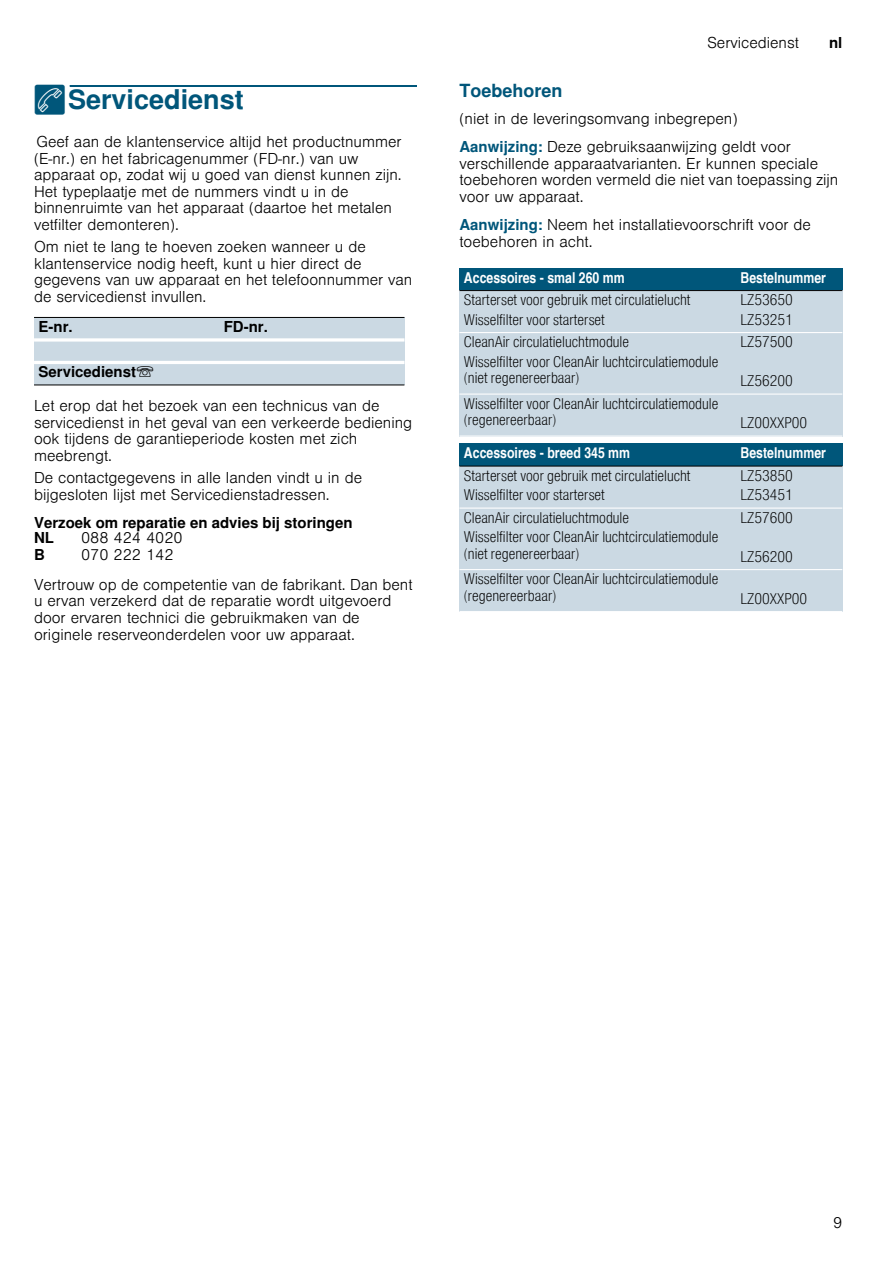
<style>
.page{position:relative;width:893px;height:1263px;background:#fff}
.page>*{position:absolute;margin:0;border:0;box-sizing:border-box;transform-origin:0 0}
.t1{font:700 27px "Nimbus San L";color:#00567a}
.t2{font:700 18px "Nimbus San L";color:#00567a}
.t3{font:300 15px/16.5px "Nimbus San L";color:#000}
.t4{font:15px/19.5px "Nimbus San L Lig Con";color:#000}
.t5{font:700 15px "Nimbus San L";color:#000}
.t6{font:15px "Nimbus San L Bol Con";color:#fff}
.s1{font-family:"BSH Symb PG2";font-weight:400}
.s2{font-family:"BSH Symb All";font-weight:400}
.s3{font-weight:700;color:#00567a}
</style>
<div class="page">
<div style="left:70px;top:85px;width:347px;height:2px;border:1px solid #00567a"></div>
<div style="left:34px;top:317px;width:185px;height:23px;background:#cbd9e3"></div>
<div style="left:219px;top:317px;width:185px;height:23px;background:#cbd9e3"></div>
<div style="left:34px;top:340px;width:185px;height:22px;background:#cbd9e3"></div>
<div style="left:219px;top:340px;width:185px;height:22px;background:#cbd9e3"></div>
<div style="left:34px;top:362px;width:185px;height:23px;background:#cbd9e3"></div>
<div style="left:219px;top:362px;width:185px;height:23px;background:#cbd9e3"></div>
<hr style="left:34px;top:317px;width:370px;height:1px;background:#000">
<hr style="left:34px;top:338px;width:370px;height:4px;background:#f5f7f9">
<hr style="left:34px;top:361px;width:370px;height:3px;background:#fff">
<hr style="left:34px;top:385px;width:370px;height:1px;background:#000">
<div style="left:459px;top:268px;width:277px;height:23px;background:#00567a"></div>
<div style="left:736px;top:268px;width:106px;height:23px;background:#00567a"></div>
<div style="left:459px;top:291px;width:277px;height:42px;background:#cbd9e3"></div>
<div style="left:736px;top:291px;width:106px;height:42px;background:#cbd9e3"></div>
<div style="left:459px;top:333px;width:277px;height:61px;background:#cbd9e3"></div>
<div style="left:736px;top:333px;width:106px;height:61px;background:#cbd9e3"></div>
<div style="left:459px;top:394px;width:277px;height:42px;background:#cbd9e3"></div>
<div style="left:736px;top:394px;width:106px;height:42px;background:#cbd9e3"></div>
<div style="left:459px;top:444px;width:277px;height:22px;background:#00567a"></div>
<div style="left:736px;top:444px;width:106px;height:22px;background:#00567a"></div>
<div style="left:459px;top:466px;width:277px;height:42px;background:#cbd9e3"></div>
<div style="left:736px;top:466px;width:106px;height:42px;background:#cbd9e3"></div>
<div style="left:459px;top:508px;width:277px;height:62px;background:#cbd9e3"></div>
<div style="left:736px;top:508px;width:106px;height:62px;background:#cbd9e3"></div>
<div style="left:459px;top:570px;width:277px;height:42px;background:#cbd9e3"></div>
<div style="left:736px;top:570px;width:106px;height:42px;background:#cbd9e3"></div>
<hr style="left:459px;top:290px;width:383px;height:1px;background:#000">
<hr style="left:459px;top:332px;width:383px;height:1px;background:#fff">
<hr style="left:459px;top:393px;width:383px;height:2px;background:#fff">
<hr style="left:459px;top:435px;width:383px;height:2px;background:#fff">
<hr style="left:459px;top:466px;width:383px;height:1px;background:#000">
<hr style="left:459px;top:507px;width:383px;height:2px;background:#fff">
<hr style="left:459px;top:569px;width:383px;height:1px;background:#fff">
<hr style="left:459px;top:611px;width:383px;height:1px;background:#fff">
<h1 class="t1" style="left:34px;top:83px;width:211px"><span class="s1">4</span>Servicedienst</h1>
<p class="t3" style="left:34px;top:132px;width:369px">Geef aan de klantenservice altijd het productnummer (E-nr.) en het fabricagenummer (FD-nr.) van uw apparaat op, zodat wij u goed van dienst kunnen zijn.<br>Het typeplaatje met de nummers vindt u in de binnenruimte van het apparaat (daartoe het metalen vetfilter demonteren).</p>
<p class="t3" style="left:34px;top:237px;width:380px">Om niet te lang te hoeven zoeken wanneer u de klantenservice nodig heeft, kunt u hier direct de gegevens van uw apparaat en het telefoonnummer van de servicedienst invullen.</p>
<p class="t5" style="left:39px;top:317px;width:36px">E-nr.</p>
<p class="t5" style="left:224px;top:317px;width:46px">FD-nr.</p>
<p class="t5" style="left:39px;top:362px;width:117px">Servicedienst<span class="s2">O</span></p>
<p class="t3" style="left:34px;top:396px;width:380px">Let erop dat het bezoek van een technicus van de servicedienst in het geval van een verkeerde bediening ook tijdens de garantieperiode kosten met zich meebrengt.</p>
<p class="t3" style="left:34px;top:468px;width:329px">De contactgegevens in alle landen vindt u in de bijgesloten lijst met Servicedienstadressen.</p>
<p class="t5" style="left:34px;top:514px;width:320px">Verzoek om reparatie en advies bij storingen</p>
<p class="t5" style="left:34px;top:529px;width:21px">NL</p>
<p class="t3" style="left:81px;top:528px;width:103px">088 424 4020</p>
<p class="t5" style="left:34px;top:545px;width:12px">B</p>
<p class="t3" style="left:81px;top:545px;width:94px">070 222 142</p>
<p class="t3" style="left:34px;top:575px;width:380px">Vertrouw op de competentie van de fabrikant. Dan bent u ervan verzekerd dat de reparatie wordt uitgevoerd door ervaren technici die gebruikmaken van de originele reserveonderdelen voor uw apparaat.</p>
<p class="t3" style="left:707px;top:33px;width:93px">Servicedienst</p>
<p class="t5" style="left:829px;top:34px;width:15px">nl</p>
<p class="t2" style="left:459px;top:79px;width:105px">Toebehoren</p>
<p class="t3" style="left:459px;top:103px;width:333px;line-height:28.5px">(niet in de leveringsomvang inbegrepen)<br><span class="s3">Aanwijzing:</span> Deze gebruiksaanwijzing geldt voor</p>
<p class="t3" style="left:459px;top:154px;width:380px">verschillende apparaatvarianten. Er kunnen speciale toebehoren worden vermeld die niet van toepassing zijn voor uw apparaat.</p>
<p class="t3" style="left:459px;top:215px;width:353px"><span class="s3">Aanwijzing:</span> Neem het installatievoorschrift voor de toebehoren in acht.</p>
<p class="t6" style="left:464px;top:268px;width:162px">Accessoires - smal 260 mm</p>
<p class="t6" style="left:740px;top:268px;width:87px">Bestelnummer</p>
<p class="t4" style="left:464px;top:289px;width:228px">Starterset voor gebruik met circulatielucht<br>Wisselfilter voor starterset</p>
<p class="t4" style="left:740px;top:289px;width:54px">LZ53650<br>LZ53251</p>
<p class="t4" style="left:464px;top:331px;width:256px">CleanAir circulatieluchtmodule<br>Wisselfilter voor CleanAir luchtcirculatiemodule</p>
<p class="t4" style="left:464px;top:367px;width:117px">(niet regenereerbaar)</p>
<p class="t4" style="left:740px;top:331px;width:54px">LZ57500</p>
<p class="t4" style="left:740px;top:370px;width:54px">LZ56200</p>
<p class="t4" style="left:464px;top:394px;width:256px;line-height:16.5px">Wisselfilter voor CleanAir luchtcirculatiemodule (regenereerbaar)</p>
<p class="t4" style="left:740px;top:412px;width:68px">LZ00XXP00</p>
<p class="t6" style="left:464px;top:443px;width:168px">Accessoires - breed 345 mm</p>
<p class="t6" style="left:740px;top:443px;width:87px">Bestelnummer</p>
<p class="t4" style="left:464px;top:465px;width:228px">Starterset voor gebruik met circulatielucht<br>Wisselfilter voor starterset</p>
<p class="t4" style="left:740px;top:465px;width:54px">LZ53850<br>LZ53451</p>
<p class="t4" style="left:464px;top:507px;width:256px">CleanAir circulatieluchtmodule<br>Wisselfilter voor CleanAir luchtcirculatiemodule</p>
<p class="t4" style="left:464px;top:543px;width:117px">(niet regenereerbaar)</p>
<p class="t4" style="left:740px;top:507px;width:54px">LZ57600</p>
<p class="t4" style="left:740px;top:546px;width:54px">LZ56200</p>
<p class="t4" style="left:464px;top:570px;width:256px;line-height:16.5px">Wisselfilter voor CleanAir luchtcirculatiemodule (regenereerbaar)</p>
<p class="t4" style="left:740px;top:588px;width:68px">LZ00XXP00</p>
<p class="t3" style="left:833px;top:1213px;width:11px">9</p>
</div>
